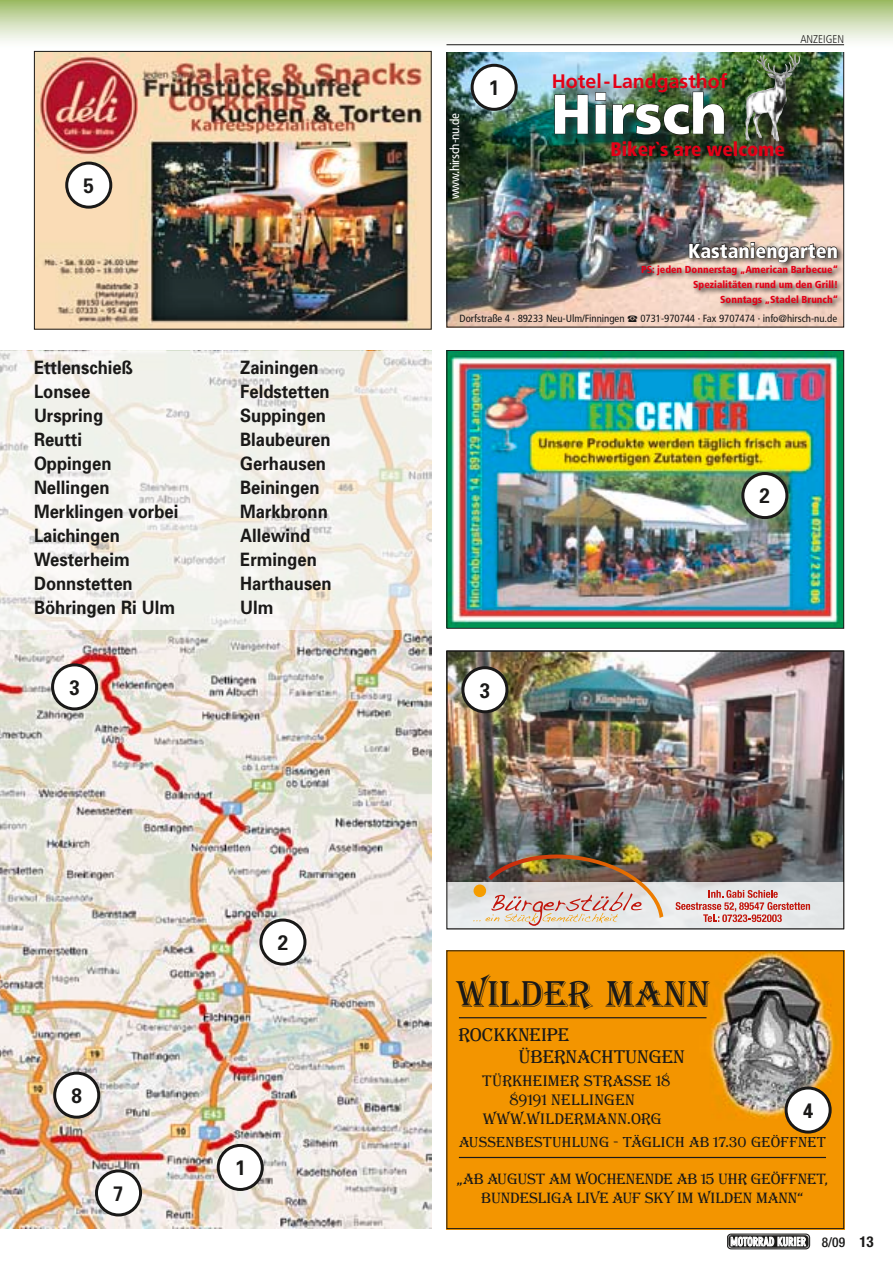
<style>
.page{position:relative;width:893px;height:1263px;background:#fff}
.page>*{position:absolute;margin:0;border:0;box-sizing:border-box;transform-origin:0 0}
.t1{font:900 55.5px "Frutiger";color:#fff}
.t2{font:38.7px "Algerian D";color:#1a1918}
.t3{font:700 21px "Univers";color:#1a1918;scale:.9 1}
.t4{font:900 condensed 20.25px "Frutiger";color:#fff}
.t5{font:700 19.5px "Frutiger";color:#e40017}
.t6{font:900 condensed 19.5px "Frutiger";color:#e40017}
.t7{font:19.05px/22px "Algerian Bas D";color:#1a1918}
.t8{font:700 18.45px/24px "Univers";color:#1a1918;scale:.9 1}
.t9{font:15.75px "Algerian Bas D";letter-spacing:.02em;color:#1a1918}
.t10{font:15.45px/18.6px "Algerian Bas D";color:#1a1918;text-align:center}
.t11{font:15px "Algerian Bas D";letter-spacing:.02em;color:#1a1918}
.t12{font:500 condensed 13.5px "Helvetica Neue";color:#1a1918}
.t13{font:condensed 12.75px "Frutiger";letter-spacing:-.025em;color:#fff;scale:1.04 1}
.t14{font:300 condensed 11.25px "Frutiger";color:#1a1918}
.t15{font:condensed 10.35px "Frutiger";letter-spacing:-.005em;color:#1a1918;scale:1.04 1}
.t16{font:900 condensed 10.05px/15px "Frutiger";color:#e40017;text-align:right}
.s1{font-family:"European Pi Four";font-stretch:normal}
.s2{font-weight:700;font-size:15px}
</style>
<div class="page">
<svg style="left:727px;top:1234px;width:83px;height:15px"></svg>
<img style="left:448px;top:653px;width:394px;height:230px">
<svg style="left:448px;top:883px;width:394px;height:44px;background:#e4e6e7"></svg>
<svg style="left:676px;top:890px;width:134px;height:32px;background:#deb8b6"></svg>
<img style="left:473px;top:854px;width:190px;height:72px">
<div style="left:446px;top:651px;width:398px;height:278px;border:1px solid #1a1918"></div>
<img style="left:448px;top:352px;width:394px;height:275px">
<div style="left:446px;top:350px;width:398px;height:279px;border:1px solid #1a1918"></div>
<img style="left:448px;top:952px;width:394px;height:275px">
<div style="left:446px;top:950px;width:398px;height:279px;border:1px solid #1a1918"></div>
<hr style="left:459px;top:1017px;width:247px;height:1px;background:#1a1918">
<hr style="left:459px;top:1157px;width:367px;height:1px;background:#1a1918">
<img style="left:448px;top:53px;width:394px;height:272px">
<div style="left:446px;top:51px;width:398px;height:276px;border:1px solid #1a1918"></div>
<div style="left:554px;top:73px;width:189px;height:34px;background:#1a1918;opacity:.8"></div>
<div style="left:555px;top:92px;width:186px;height:59px;background:#1a1918;opacity:.8"></div>
<svg style="left:554px;top:94px;width:34px;height:40px"></svg>
<svg style="left:595px;top:92px;width:11px;height:42px"></svg>
<img style="left:612px;top:91px;width:113px;height:44px">
<div style="left:639px;top:239px;width:205px;height:72px;background:#1a1918;opacity:.85"></div>
<svg style="left:689px;top:228px;width:149px;height:53px;background:#a99990"></svg>
<div style="left:747px;top:56px;width:71px;height:102px;background:#1a1918;opacity:.75"></div>
<img style="left:757px;top:54px;width:38px;height:35px">
<div style="left:610px;top:139px;width:181px;height:24px;background:#1a1918;opacity:.8"></div>
<img style="left:0;top:350px;width:432px;height:879px">
<div style="left:0;top:0;width:893px;height:51px;background:linear-gradient(to bottom,#a1bd6d,#fff)"></div>
<hr style="left:446px;top:44px;width:398px;height:1px;background:#1a1918">
<div style="left:472px;top:65px;width:44px;height:44px;background:#fff;border-radius:50%"></div>
<div style="left:471px;top:64px;width:47px;height:47px;border:3px solid #1a1918;border-radius:50%"></div>
<div style="left:218px;top:1145px;width:44px;height:44px;background:#fff;border-radius:50%"></div>
<div style="left:217px;top:1144px;width:47px;height:47px;border:3px solid #1a1918;border-radius:50%"></div>
<div style="left:743px;top:473px;width:44px;height:45px;background:#fff;border-radius:50%"></div>
<div style="left:741px;top:472px;width:47px;height:47px;border:3px solid #1a1918;border-radius:50%"></div>
<div style="left:261px;top:920px;width:44px;height:44px;background:#fff;border-radius:50%"></div>
<div style="left:259px;top:918px;width:47px;height:47px;border:3px solid #1a1918;border-radius:50%"></div>
<div style="left:463px;top:668px;width:44px;height:44px;background:#fff;border-radius:50%"></div>
<div style="left:461px;top:666px;width:47px;height:47px;border:3px solid #1a1918;border-radius:50%"></div>
<div style="left:53px;top:665px;width:44px;height:44px;background:#fff;border-radius:50%"></div>
<div style="left:51px;top:663px;width:47px;height:47px;border:3px solid #1a1918;border-radius:50%"></div>
<div style="left:786px;top:1088px;width:44px;height:44px;background:#fff;border-radius:50%"></div>
<div style="left:785px;top:1086px;width:47px;height:47px;border:3px solid #1a1918;border-radius:50%"></div>
<img style="left:36px;top:53px;width:394px;height:275px">
<div style="left:34px;top:51px;width:398px;height:279px;border:1px solid #1a1918"></div>
<svg style="left:0;top:351px;width:432px;height:278px;fill:#f1f2eb"></svg>
<div style="left:67px;top:163px;width:44px;height:44px;background:#fff;border-radius:50%"></div>
<div style="left:65px;top:162px;width:47px;height:47px;border:3px solid #1a1918;border-radius:50%"></div>
<div style="left:97px;top:1171px;width:44px;height:44px;background:#fff;border-radius:50%"></div>
<div style="left:95px;top:1169px;width:47px;height:47px;border:3px solid #1a1918;border-radius:50%"></div>
<div style="left:55px;top:1073px;width:44px;height:44px;background:#fff;border-radius:50%"></div>
<div style="left:53px;top:1071px;width:47px;height:48px;border:3px solid #1a1918;border-radius:50%"></div>
<p class="t3" style="left:84px;top:172px;width:13px">5</p>
<p class="t8" style="left:34px;top:355px;width:162px">Ettlenschieß<br>Lonsee<br>Urspring<br>Reutti<br>Oppingen<br>Nellingen<br>Merklingen vorbei<br>Laichingen<br>Westerheim<br>Donnstetten<br>Böhringen Ri Ulm</p>
<p class="t8" style="left:240px;top:355px;width:103px">Zainingen<br>Feldstetten<br>Suppingen<br>Blaubeuren<br>Gerhausen<br>Beiningen<br>Markbronn<br>Allewind<br>Ermingen<br>Harthausen<br>Ulm</p>
<p class="t13" style="left:447px;top:199px;width:84px;rotate:-90deg">www.hirsch-nu.de</p>
<p class="t3" style="left:489px;top:74px;width:13px">1</p>
<p class="t5" style="left:552px;top:69px;width:177px">Hotel-Landgasthof</p>
<h1 class="t1" style="left:551px;top:81px;width:177px">Hirsch</h1>
<p class="t6" style="left:611px;top:138px;width:176px">Biker`s are welcome</p>
<p class="t14" style="left:800px;top:33px;width:45px">ANZEIGEN</p>
<p class="t4" style="left:688px;top:238px;width:151px">Kastaniengarten</p>
<p class="t16" style="left:641px;top:262px;width:198px">PS: jeden Donnerstag „American Barbecue“<br>Spezialitäten rund um den Grill!<br>Sonntags „Stadel Brunch“</p>
<p class="t15" style="left:460px;top:313px;width:365px">Dorfstraße 4 · 89233 Neu-Ulm/Finningen <span class="s1">v</span> 0731-970744 · Fax 9707474 · info@hirsch-nu.de</p>
<p class="t3" style="left:760px;top:482px;width:13px">2</p>
<p class="t3" style="left:69px;top:674px;width:13px">3</p>
<p class="t3" style="left:480px;top:677px;width:13px">3</p>
<p class="t3" style="left:71px;top:1082px;width:13px">8</p>
<p class="t3" style="left:113px;top:1180px;width:13px">7</p>
<p class="t3" style="left:278px;top:929px;width:13px">2</p>
<p class="t3" style="left:235px;top:1154px;width:13px">1</p>
<h2 class="t2" style="left:457px;top:973px;width:255px">WILDER MANN</h2>
<p class="t7" style="left:519px;top:1024px;width:168px;text-indent:-60px">Rockkneipe<br>Übernachtungen</p>
<p class="t9" style="left:482px;top:1072px;width:11px">Tür</p>
<p class="t9" style="left:512px;top:1072px;width:160px">kheimer Strasse 18</p>
<p class="t9" style="left:509px;top:1091px;width:127px">89191 Nellingen</p>
<p class="t9" style="left:483px;top:1110px;width:180px">WWW.wildermann.org</p>
<p class="t11" style="left:459px;top:1135px;width:368px">Aussenbestuhlung - täglich ab 17.30 geöffnet</p>
<p class="t3" style="left:803px;top:1097px;width:13px">4</p>
<p class="t10" style="left:457px;top:1170px;width:373px">„Ab August am Wochenende ab 15 Uhr geöffnet,<br>Bundesliga live auf Sky im Wilden Mann“</p>
<p class="t12" style="left:822px;top:1234px;width:53px">8/09 <span class="s2">13</span></p>
</div>
